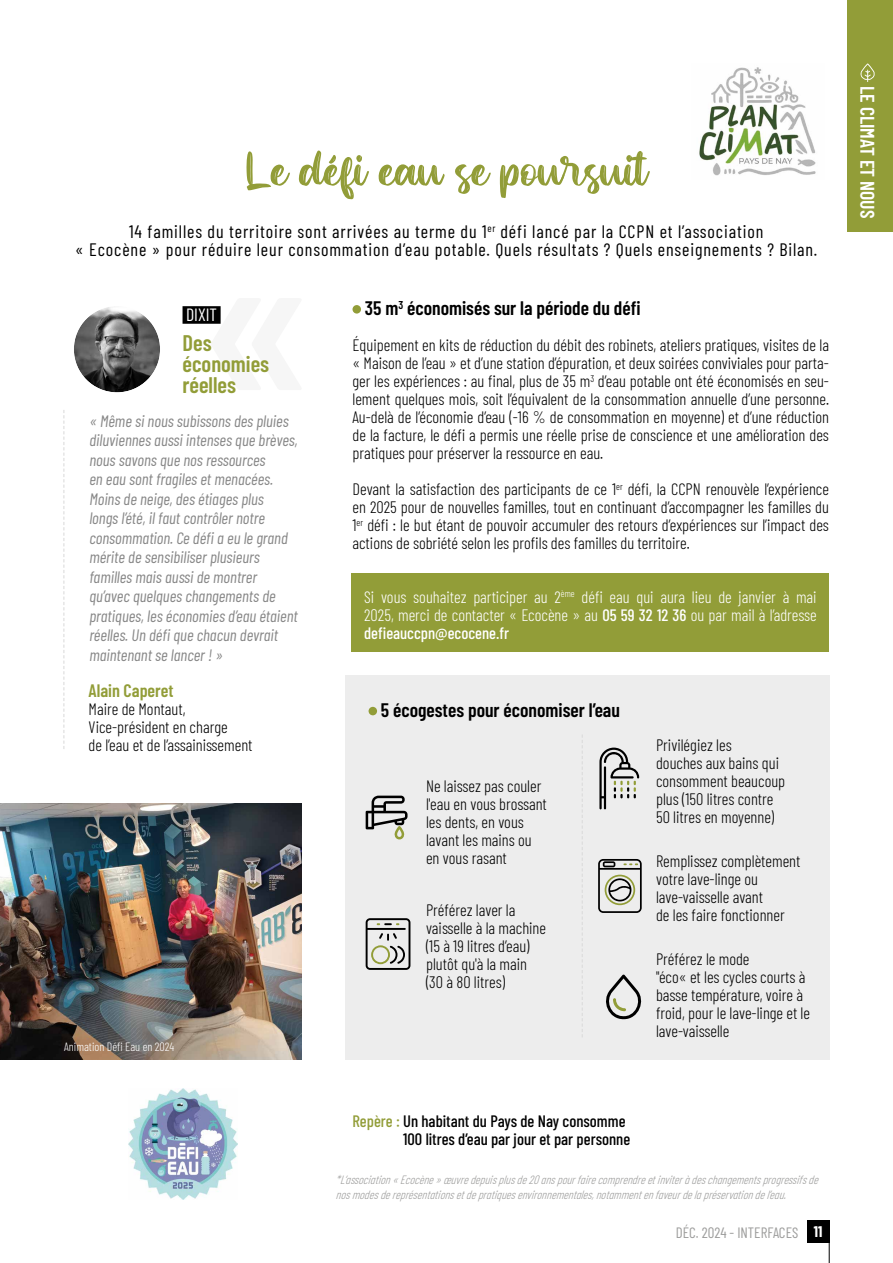
<style>
.page{position:relative;width:893px;height:1263px;background:#fff}
.page>*{position:absolute;margin:0;border:0;box-sizing:border-box;transform-origin:0 0}
.t1{font:52.5px "Shakies";color:#929d38}
.t2{font:600 22.5px/21px "Barlow Condensed";color:#929d38}
.t3{font:600 19.65px "Barlow Condensed";color:#fff}
.t4{font:600 19.5px "Barlow Condensed";color:#000}
.t5{font:18px/18px "Barlow Condensed";letter-spacing:.05em;color:#000;text-align:center}
.t6{font:600 18px "Barlow Condensed";color:#929d38}
.t7{font:17.7px "Barlow Condensed";color:#fff}
.t8{font:300 16.5px/18px "Barlow Condensed";color:#000}
.t9{font:italic 16.5px/19.5px "Barlow Condensed";color:#878787}
.t10{font:300 16.5px/18px "Barlow Condensed";color:#fff;text-align:justify}
.t11{font:500 16.5px/18px "Barlow Condensed";color:#000;text-align:right}
.t12{font:15px "Barlow Condensed";color:#9d9d9c}
.t13{font:italic 300 12px/15px "Barlow Condensed";color:#9d9d9c}
.t14{font:300 12px "Barlow Condensed";color:#fff}
.s1{font-weight:500}
.s2{color:#929d38}
.s3{font-weight:700;color:#fff}
</style>
<div class="page">
<hr style="left:829px;top:1222px;width:1px;height:41px;background:#000">
<div style="left:807px;top:1220px;width:22px;height:23px;background:#000"></div>
<div style="left:345px;top:675px;width:484px;height:385px;background:#ededed"></div>
<div style="left:848px;top:0;width:45px;height:232px;background:#929d38"></div>
<svg style="left:860px;top:63px;width:15px;height:19px"></svg>
<div style="left:183px;top:306px;width:38px;height:18px;background:#000"></div>
<svg style="left:63px;top:410px;width:1px;height:339px"></svg>
<img style="left:74px;top:306px;width:86px;height:86px;border-radius:43px">
<div style="left:63px;top:296px;width:108px;height:107px;border:10px solid #fff;border-radius:50%"></div>
<div style="left:352px;top:305px;width:9px;height:9px;background:#929d38;border-radius:50%"></div>
<div style="left:369px;top:707px;width:8px;height:8px;background:#929d38;border-radius:50%"></div>
<svg style="left:582px;top:735px;width:1px;height:302px"></svg>
<svg style="left:606px;top:975px;width:36px;height:44px"></svg>
<svg style="left:366px;top:796px;width:41px;height:43px"></svg>
<svg style="left:598px;top:859px;width:44px;height:54px"></svg>
<svg style="left:599px;top:748px;width:40px;height:62px"></svg>
<svg style="left:366px;top:918px;width:44px;height:52px"></svg>
<img style="left:699px;top:67px;width:117px;height:109px">
<img style="left:0;top:803px;width:302px;height:257px">
<img style="left:129px;top:1088px;width:108px;height:111px">
<div style="left:351px;top:573px;width:478px;height:78px;background:#929d38"></div>
<h1 class="t1" style="left:245px;top:139px;width:403px">Le défi eau se poursuit</h1>
<p class="t5" style="left:75px;top:221px;width:743px">14 familles du territoire sont arrivées au terme du 1<sup>er</sup> défi lancé par la CCPN et l’association<br>« Ecocène » pour réduire leur consommation d’eau potable. Quels résultats ? Quels enseignements ? Bilan.</p>
<p class="t7" style="left:186px;top:302px;width:33px">DIXIT</p>
<h2 class="t2" style="left:183px;top:331px;width:88px">Des économies réelles</h2>
<p class="t9" style="left:89px;top:410px;width:210px">« Même si nous subissons des pluies diluviennes aussi intenses que brèves, nous savons que nos ressources<br>en eau sont fragiles et menacées.<br>Moins de neige, des étiages plus<br>longs l’été, il faut contrôler notre consommation. Ce défi a eu le grand mérite de sensibiliser plusieurs familles mais aussi de montrer qu’avec quelques changements de pratiques, les économies d’eau étaient réelles. Un défi que chacun devrait maintenant se lancer ! »</p>
<p class="t6" style="left:89px;top:677px;width:86px">Alain Caperet</p>
<p class="t8" style="left:89px;top:698px;width:165px">Maire de Montaut,<br>Vice-président en charge<br>de l’eau et de l’assainissement</p>
<p class="t14" style="left:64px;top:1038px;width:112px">Animation Défi Eau en 2024</p>
<p class="t4" style="left:365px;top:294px;width:277px">35 m<sup>3</sup> économisés sur la période du défi</p>
<p class="t8" style="left:352px;top:335px;width:478px;text-align:justify">Équipement en kits de réduction du débit des robinets, ateliers pratiques, visites de la « Maison de l’eau » et d’une station d’épuration, et deux soirées conviviales pour parta&shy;ger les expériences : au final, plus de 35 m<sup>3</sup> d’eau potable ont été économisés en seu&shy;lement quelques mois, soit l’équivalent de la consommation annuelle d’une personne.<br>Au-delà de l’économie d’eau (-16 % de consommation en moyenne) et d’une réduction de la facture, le défi a permis une réelle prise de conscience et une amélioration des pratiques pour préserver la ressource en eau.</p>
<p class="t8" style="left:352px;top:479px;width:478px;text-align:justify">Devant la satisfaction des participants de ce 1<sup>er</sup> défi, la CCPN renouvèle l’expérience en 2025 pour de nouvelles familles, tout en continuant d’accompagner les familles du 1<sup>er</sup> défi : le but étant de pouvoir accumuler des retours d’expériences sur l’impact des actions de sobriété selon les profils des familles du territoire.</p>
<p class="t10" style="left:364px;top:586px;width:454px">Si vous souhaitez participer au 2<sup>ème</sup> défi eau qui aura lieu de janvier à mai 2025, merci de contacter « Ecocène » au <span class="s1">05 59 32 12 36</span> ou par mail à l’adresse <span class="s1">defieauccpn@ecocene.fr</span></p>
<p class="t4" style="left:381px;top:696px;width:240px">5 écogestes pour économiser l’eau</p>
<p class="t8" style="left:426px;top:776px;width:122px">Ne laissez pas couler l'eau en vous brossant les dents, en vous lavant les mains ou en vous rasant</p>
<p class="t8" style="left:426px;top:900px;width:122px">Préférez laver la vaisselle à la machine (15 à 19 litres d’eau) plutôt qu'à la main (30 à 80 litres)</p>
<p class="t8" style="left:656px;top:735px;width:131px">Privilégiez les<br>douches aux bains qui consomment beaucoup plus (150 litres contre<br>50 litres en moyenne)</p>
<p class="t8" style="left:656px;top:851px;width:146px">Remplissez complètement votre lave-linge ou lave‑vaisselle avant<br>de les faire fonctionner</p>
<p class="t8" style="left:656px;top:949px;width:156px">Préférez le mode<br>"éco« et les cycles courts à basse température, voire à froid, pour le lave-linge et le lave‑vaisselle</p>
<p class="t11" style="left:352px;top:1111px;width:279px"><span class="s2">Repère :</span> Un habitant du Pays de Nay consomme<br>100 litres d’eau par jour et par personne</p>
<p class="t13" style="left:336px;top:1171px;width:486px">*L’association« Ecocène» œuvredepuisplusde20 anspourfairecomprendreetinviteràdeschangementsprogressifsde nosmodesdereprésentationsetdepratiquesenvironnementales,notammentenfaveurdelapréservationdel’eau.</p>
<p class="t12" style="left:676px;top:1222px;width:148px">DÉC. 2024 - INTERFACES <span class="s3">11</span></p>
<p class="t3" style="left:882px;top:86px;width:134px;rotate:90deg">LE CLIMAT ET NOUS</p>
</div>
